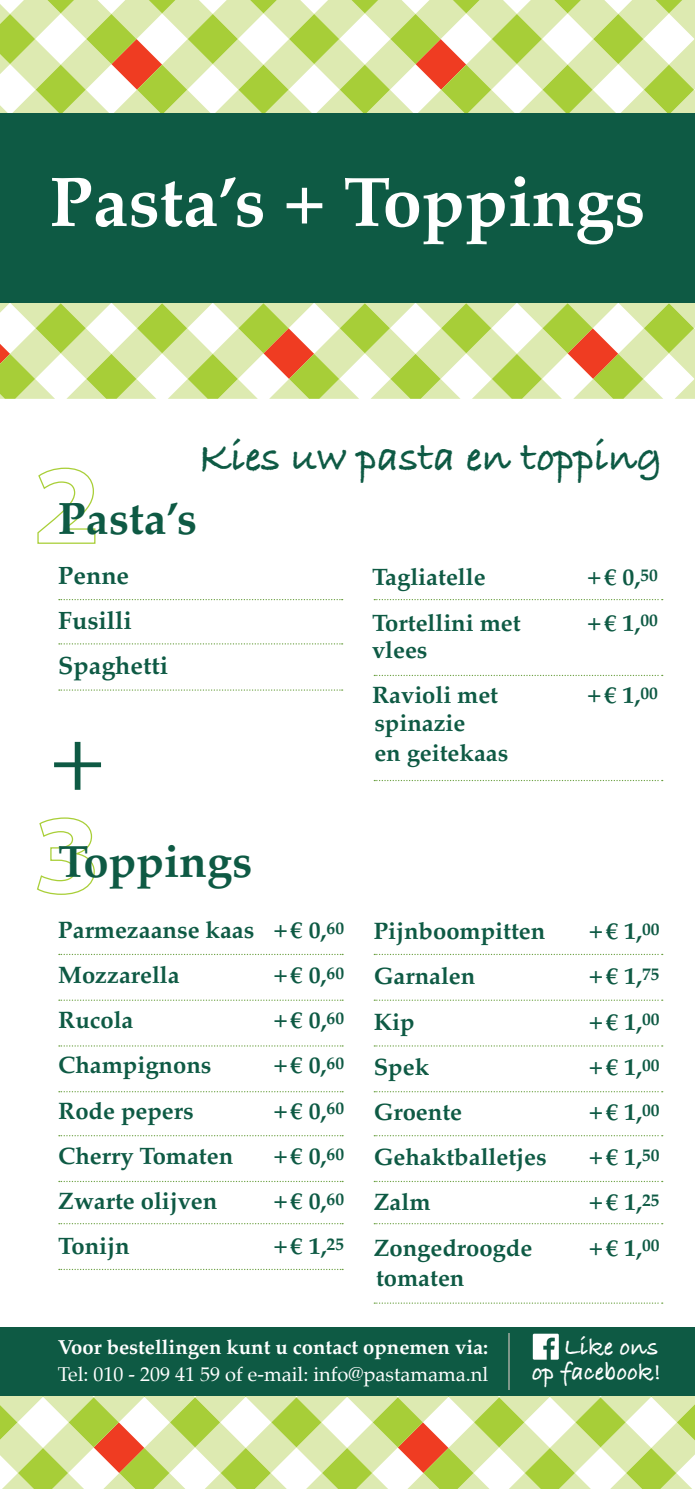
<style>
.page{position:relative;width:695px;height:1489px;background:#fff}
.page>*{position:absolute;margin:0;border:0;box-sizing:border-box;transform-origin:0 0}
.t1{font:98.25px "Minion Pro";color:#0e5a44}
.t2{font:700 70.5px "Palatino";color:#fff}
.t3{font:700 45.25px "Palatino";color:#0e5a44}
.t4{font:700 42.5px "Bradley Hand ITCTT";color:#0e5a44}
.t5{font:700 25px/45.2px "Palatino";color:#0e5a44}
.t6{font:700 25px/25px "Bradley Hand ITCTT";color:#fff;text-align:right}
.t7{font:700 23.75px/45.2px "Palatino";color:#0e5a44}
.t8{font:700 20.25px "Palatino";color:#fff}
.t9{font:20px "Palatino";color:#fff}
</style>
<div class="page">
<svg style="left:0;top:296px;width:695px;height:103px"></svg>
<div style="left:0;top:1327px;width:694px;height:68px;background:#0e5a44"></div>
<div style="left:0;top:113px;width:694px;height:190px;background:#0e5a44"></div>
<svg style="left:37px;top:817px;width:58px;height:78px"></svg>
<svg style="left:37px;top:467px;width:59px;height:77px"></svg>
<svg style="left:59px;top:599px;width:283px;height:1px"></svg>
<svg style="left:374px;top:599px;width:288px;height:1px"></svg>
<svg style="left:59px;top:643px;width:283px;height:1px"></svg>
<svg style="left:374px;top:674px;width:288px;height:2px"></svg>
<svg style="left:374px;top:953px;width:288px;height:2px"></svg>
<svg style="left:59px;top:953px;width:284px;height:2px"></svg>
<svg style="left:374px;top:999px;width:288px;height:1px"></svg>
<svg style="left:59px;top:999px;width:284px;height:1px"></svg>
<svg style="left:374px;top:1045px;width:288px;height:1px"></svg>
<svg style="left:59px;top:1045px;width:284px;height:1px"></svg>
<svg style="left:374px;top:1091px;width:288px;height:1px"></svg>
<svg style="left:59px;top:1091px;width:284px;height:1px"></svg>
<svg style="left:374px;top:1135px;width:288px;height:1px"></svg>
<svg style="left:59px;top:1135px;width:284px;height:1px"></svg>
<svg style="left:374px;top:1180px;width:282px;height:1px"></svg>
<svg style="left:59px;top:1180px;width:284px;height:1px"></svg>
<svg style="left:374px;top:1223px;width:288px;height:1px"></svg>
<svg style="left:374px;top:1302px;width:288px;height:1px"></svg>
<svg style="left:59px;top:1223px;width:284px;height:1px"></svg>
<svg style="left:59px;top:1268px;width:284px;height:1px"></svg>
<svg style="left:59px;top:689px;width:283px;height:1px"></svg>
<svg style="left:374px;top:779px;width:288px;height:2px"></svg>
<hr style="left:508px;top:1333px;width:1px;height:56px;background:#7e978a">
<svg style="left:532px;top:1333px;width:26px;height:26px"></svg>
<svg style="left:0;top:0;width:695px;height:114px"></svg>
<svg style="left:0;top:1383px;width:695px;height:106px"></svg>
<h2 class="t2" style="left:50px;top:142px;width:596px">Pasta’s + Toppings</h2>
<h3 class="t4" style="left:199px;top:425px;width:464px">Kies uw pasta en topping</h3>
<h3 class="t3" style="left:58px;top:479px;width:140px">Pasta’s</h3>
<p class="t5" style="left:58px;top:552px;width:111px">Penne<br>Fusilli<br>Spaghetti</p>
<p class="t7" style="left:372px;top:554px;width:115px">Tagliatelle</p>
<p class="t7" style="left:587px;top:554px;width:72px">+ € 0,<sup>50</sup></p>
<p class="t7" style="left:372px;top:599px;width:150px">Tortellini met</p>
<p class="t7" style="left:587px;top:599px;width:72px">+ € 1,<sup>00</sup></p>
<p class="t7" style="left:372px;top:627px;width:127px">vlees<br>Ravioli met</p>
<p class="t7" style="left:587px;top:672px;width:72px">+ € 1,<sup>00</sup></p>
<h1 class="t1" style="left:49px;top:692px;width:59px">+</h1>
<h3 class="t3" style="left:58px;top:823px;width:195px">Toppings</h3>
<p class="t7" style="left:58px;top:906px;width:287px">Parmezaanse kaas + € 0,<sup>60<br></sup>Mozzarella</p>
<p class="t7" style="left:273px;top:951px;width:72px">+ € 0,<sup>60</sup></p>
<p class="t7" style="left:58px;top:996px;width:77px">Rucola</p>
<p class="t7" style="left:273px;top:996px;width:72px">+ € 0,<sup>60</sup></p>
<p class="t7" style="left:58px;top:1042px;width:155px">Champignons</p>
<p class="t7" style="left:273px;top:1042px;width:72px">+ € 0,<sup>60</sup></p>
<p class="t7" style="left:58px;top:1087px;width:137px">Rode pepers</p>
<p class="t7" style="left:273px;top:1087px;width:72px">+ € 0,<sup>60</sup></p>
<p class="t7" style="left:58px;top:1132px;width:176px">Cherry Tomaten</p>
<p class="t7" style="left:273px;top:1132px;width:72px">+ € 0,<sup>60</sup></p>
<p class="t7" style="left:58px;top:1177px;width:160px">Zwarte olijven</p>
<p class="t7" style="left:273px;top:1177px;width:72px">+ € 0,<sup>60</sup></p>
<p class="t7" style="left:58px;top:1222px;width:73px">Tonijn</p>
<p class="t7" style="left:273px;top:1222px;width:72px">+ € 1,<sup>25</sup></p>
<p class="t7" style="left:374px;top:707px;width:135px;line-height:30px">spinazie<br>en geitekaas</p>
<p class="t7" style="left:373px;top:907px;width:173px">Pijnboompitten</p>
<p class="t7" style="left:588px;top:907px;width:72px">+ € 1,<sup>00</sup></p>
<p class="t7" style="left:373px;top:953px;width:103px">Garnalen</p>
<p class="t7" style="left:588px;top:953px;width:72px">+ € 1,<sup>75</sup></p>
<p class="t7" style="left:373px;top:998px;width:42px">Kip</p>
<p class="t7" style="left:588px;top:998px;width:72px">+ € 1,<sup>00</sup></p>
<p class="t7" style="left:373px;top:1043px;width:57px">Spek</p>
<p class="t7" style="left:588px;top:1043px;width:72px">+ € 1,<sup>00</sup></p>
<p class="t7" style="left:373px;top:1088px;width:90px">Groente</p>
<p class="t7" style="left:588px;top:1088px;width:72px">+ € 1,<sup>00</sup></p>
<p class="t7" style="left:373px;top:1133px;width:174px">Gehaktballetjes</p>
<p class="t7" style="left:588px;top:1133px;width:72px">+ € 1,<sup>50</sup></p>
<p class="t7" style="left:373px;top:1178px;width:58px">Zalm</p>
<p class="t7" style="left:588px;top:1178px;width:72px">+ € 1,<sup>25</sup></p>
<p class="t7" style="left:373px;top:1224px;width:160px">Zongedroogde</p>
<p class="t7" style="left:588px;top:1224px;width:72px">+ € 1,<sup>00</sup></p>
<p class="t7" style="left:376px;top:1254px;width:90px">tomaten</p>
<p class="t8" style="left:58px;top:1329px;width:432px">Voor bestellingen kunt u contact opnemen via:</p>
<p class="t9" style="left:58px;top:1357px;width:432px">Tel: 010 - 209 41 59 of e-mail: info@pastamama.nl</p>
<p class="t6" style="left:532px;top:1332px;width:131px">Like ons<br>op facebook!</p>
</div>
